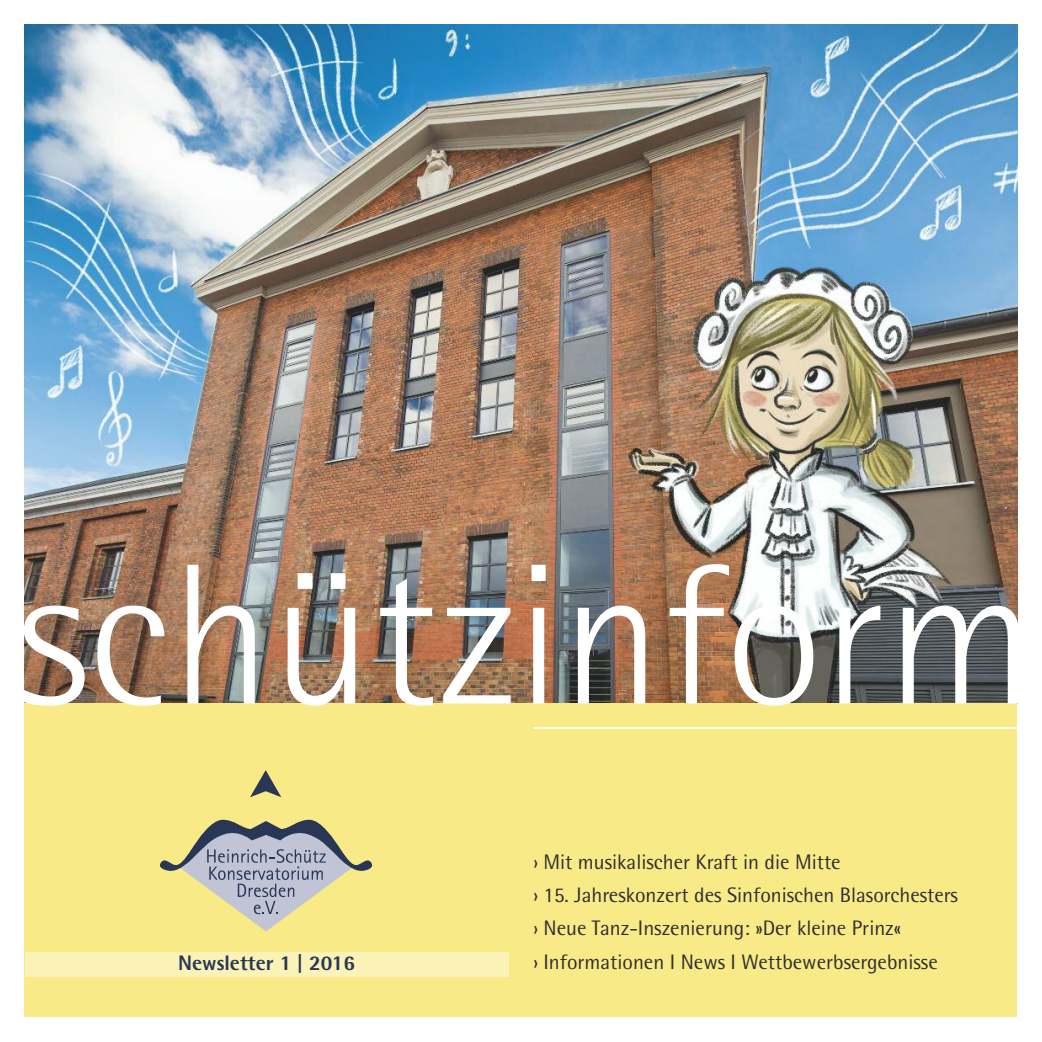
<style>
.page{position:relative;width:1042px;height:1042px;background:#fff}
.page>*{position:absolute;margin:0;border:0;box-sizing:border-box;transform-origin:0 0}
.t1{font:300 201.08px "Rotis Semi Sans";color:#fff}
.t2{font:21px/33.2px "Rotis Semi Sans";color:#2e2e2e}
.t3{font:800 21px "Rotis Semi Sans";color:#273756}
</style>
<div class="page">
<img style="left:25px;top:25px;width:992px;height:678px">
<div style="left:25px;top:703px;width:992px;height:314px;background:#f9ea88"></div>
<div style="left:25px;top:952px;width:483px;height:25px;background:#fbf2b8"></div>
<hr style="left:533px;top:727px;width:484px;height:2px;background:#fff">
<svg style="left:250px;top:770px;width:31px;height:27px"></svg>
<svg style="left:160px;top:820px;width:213px;height:111px"></svg>
<h1 class="t1" style="left:17px;top:565px;width:1019px">schützinform</h1>
<p class="t3" style="left:178px;top:955px;width:178px">Newsletter 1 | 2016</p>
<p class="t2" style="left:533px;top:847px;width:426px">› Mit musikalischer Kraft in die Mitte<br>› 15. Jahreskonzert des Sinfonischen Blasorchesters › Neue Tanz-Inszenierung: »Der kleine Prinz«<br>› Informationen I News I Wettbewerbsergebnisse</p>
</div>
